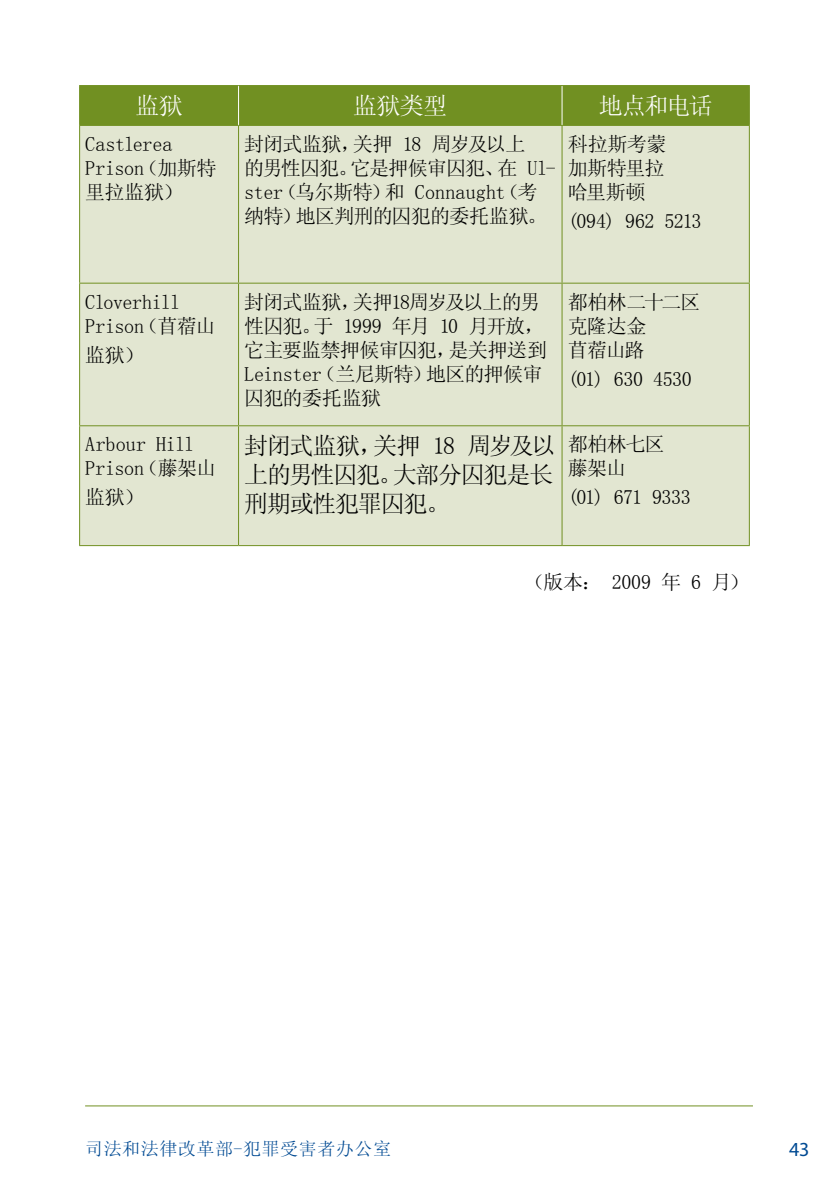
<style>
.page{position:relative;width:840px;height:1191px;background:#fff}
.page>*{position:absolute;margin:0;border:0;box-sizing:border-box;transform-origin:0 0}
.t1{font:24px/28.8px "Sim Sun";letter-spacing:-.055em;color:#000;text-align:justify}
.t2{font:24px "Sim Sun";letter-spacing:-.04em;color:#fff}
.t3{font:20px/24px "Sim Sun";letter-spacing:-.025em;color:#000}
.t4{font:20px/24px "Sim Sun";letter-spacing:-.005em;color:#000}
.t5{font:20px "Myriad Pro";color:#004a93}
.t6{font:18px "Sim Sun";letter-spacing:.03em;color:#004a93}
</style>
<div class="page">
<hr style="left:85px;top:1105px;width:667px;height:1px;background:#719022">
<div style="left:80px;top:86px;width:668px;height:39px;background:#719022"></div>
<div style="left:80px;top:126px;width:668px;height:419px;background:#e2e6d1"></div>
<hr style="left:79px;top:85px;width:159px;height:1px;background:#719022">
<hr style="left:79px;top:86px;width:1px;height:39px;background:#719022">
<hr style="left:238px;top:85px;width:323px;height:1px;background:#719022">
<hr style="left:561px;top:85px;width:188px;height:1px;background:#719022">
<hr style="left:748px;top:86px;width:1px;height:39px;background:#719022">
<hr style="left:79px;top:125px;width:159px;height:1px;background:#719022">
<hr style="left:238px;top:125px;width:323px;height:1px;background:#719022">
<hr style="left:561px;top:125px;width:188px;height:1px;background:#719022">
<hr style="left:79px;top:126px;width:1px;height:157px;background:#719022">
<hr style="left:238px;top:126px;width:1px;height:157px;background:#719022">
<hr style="left:561px;top:126px;width:1px;height:157px;background:#719022">
<hr style="left:748px;top:126px;width:1px;height:157px;background:#719022">
<hr style="left:79px;top:283px;width:159px;height:1px;background:#719022">
<hr style="left:79px;top:284px;width:1px;height:141px;background:#719022">
<hr style="left:238px;top:283px;width:323px;height:1px;background:#719022">
<hr style="left:238px;top:284px;width:1px;height:141px;background:#719022">
<hr style="left:561px;top:283px;width:188px;height:1px;background:#719022">
<hr style="left:561px;top:284px;width:1px;height:141px;background:#719022">
<hr style="left:748px;top:284px;width:1px;height:141px;background:#719022">
<hr style="left:79px;top:425px;width:159px;height:1px;background:#719022">
<hr style="left:79px;top:426px;width:1px;height:119px;background:#719022">
<hr style="left:238px;top:425px;width:323px;height:1px;background:#719022">
<hr style="left:238px;top:426px;width:1px;height:119px;background:#719022">
<hr style="left:561px;top:425px;width:188px;height:1px;background:#719022">
<hr style="left:561px;top:426px;width:1px;height:119px;background:#719022">
<hr style="left:748px;top:426px;width:1px;height:119px;background:#719022">
<hr style="left:79px;top:545px;width:159px;height:1px;background:#719022">
<hr style="left:238px;top:545px;width:323px;height:1px;background:#719022">
<hr style="left:561px;top:545px;width:188px;height:1px;background:#719022">
<hr style="left:238px;top:86px;width:1px;height:39px;background:#fff">
<hr style="left:561px;top:86px;width:1px;height:39px;background:#fff">
<p class="t2" style="left:135px;top:94px;width:49px">监狱</p>
<p class="t2" style="left:353px;top:94px;width:95px">监狱类型</p>
<p class="t2" style="left:598px;top:94px;width:115px">地点和电话</p>
<p class="t3" style="left:85px;top:132px;width:133px">Castlerea<br>Prison（加斯特里拉监狱）</p>
<p class="t3" style="left:244px;top:132px;width:313px">封闭式监狱，关押 18 周岁及以上<br>的男性囚犯。它是押候审囚犯、在 Ul&shy;ster（乌尔斯特）和 Connaught（考纳特）地区判刑的囚犯的委托监狱。</p>
<p class="t3" style="left:567px;top:132px;width:100px;text-align:justify">科拉斯考蒙加斯特里拉哈里斯顿</p>
<p class="t3" style="left:567px;top:209px;width:135px">(094) 962 5213</p>
<p class="t3" style="left:85px;top:290px;width:132px">Cloverhill<br>Prison（苜蓿山</p>
<p class="t3" style="left:85px;top:342px;width:60px">监狱）</p>
<p class="t4" style="left:85px;top:432px;width:132px">Arbour Hill<br>Prison（藤架山</p>
<p class="t3" style="left:85px;top:485px;width:60px">监狱）</p>
<p class="t3" style="left:244px;top:290px;width:304px">封闭式监狱，关押18周岁及以上的男性囚犯。于 1999 年月 10 月开放，它主要监禁押候审囚犯，是关押送到<br>Leinster（兰尼斯特）地区的押候审囚犯的委托监狱</p>
<p class="t3" style="left:567px;top:290px;width:134px">都柏林二十二区克隆达金<br>苜蓿山路</p>
<p class="t3" style="left:567px;top:366px;width:126px">(01) 630 4530</p>
<p class="t1" style="left:244px;top:431px;width:312px">封闭式监狱，关押 18 周岁及以上的男性囚犯。大部分囚犯是长刑期或性犯罪囚犯。</p>
<p class="t3" style="left:567px;top:432px;width:98px">都柏林七区藤架山</p>
<p class="t3" style="left:567px;top:485px;width:124px">(01) 671 9333</p>
<p class="t3" style="left:524px;top:570px;width:225px">（版本： 2009 年 6 月）</p>
<p class="t6" style="left:85px;top:1139px;width:307px">司法和法律改革部-犯罪受害者办公室</p>
<p class="t5" style="left:788px;top:1136px;width:22px">43</p>
</div>
